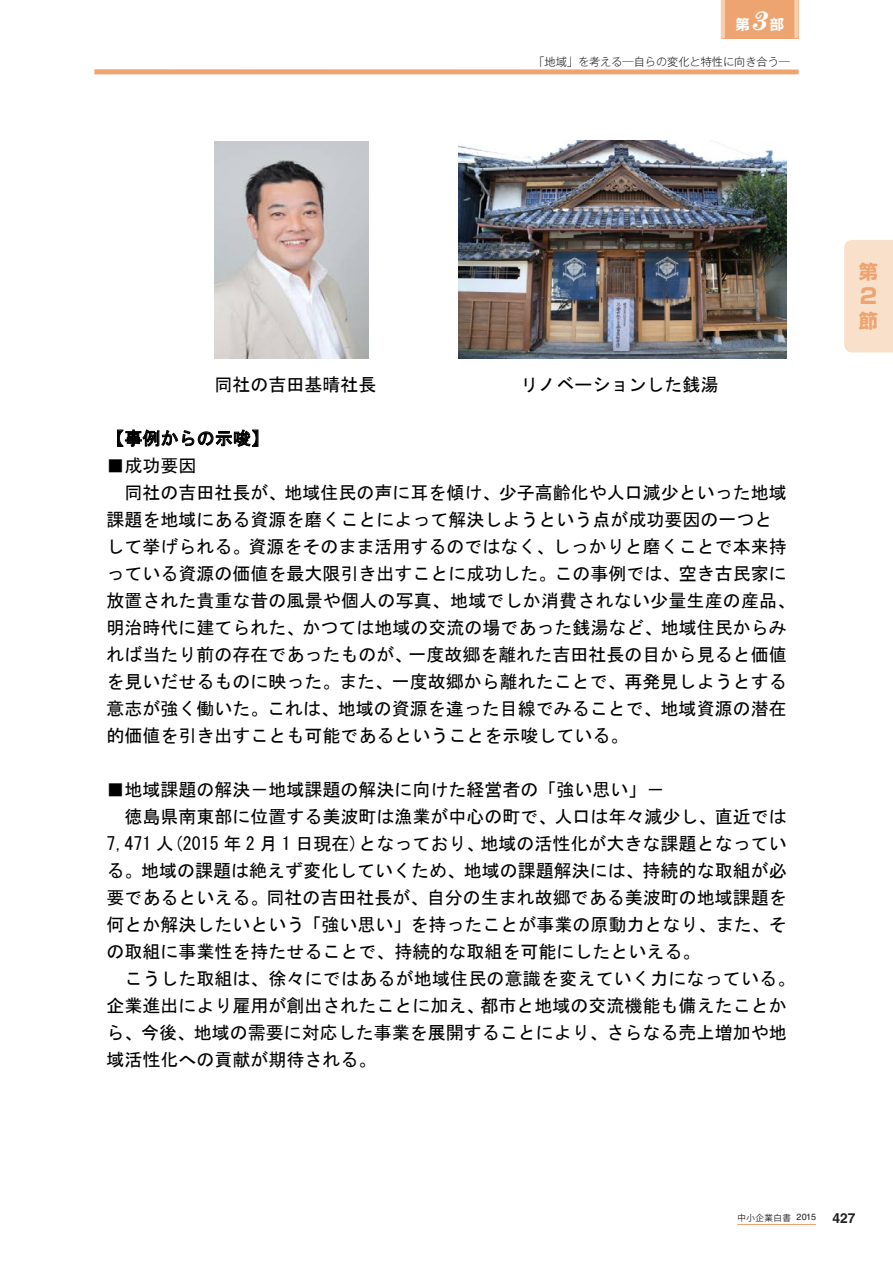
<style>
.page{position:relative;width:893px;height:1263px;background:#fff}
.page>*{position:absolute;margin:0;border:0;box-sizing:border-box;transform-origin:0 0}
.t1{font:700 21.3px "Shin Go Pro";color:#eea470}
.t2{font:700 19.2px "Shin Go Pro";color:#eea470}
.t3{font:18px "MS Gothic";color:#000}
.t4{font:14.85px "Rodin NTLG Pro B";color:#fff}
.t5{font:700 13.8px "Helvetica LT Std";color:#231f20}
.t6{font:300 11.1px "Gothic MB101 Pro";color:#231f20}
.t7{font:8.55px "Koz Go Pro";letter-spacing:.06em;color:#231f20}
.s1{font-family:"Century Std";font-weight:700;font-style:italic;font-size:26.85px}
.s2{font-family:"Helvetica LT Std";font-size:9px}
</style>
<div class="page">
<img style="left:215px;top:141px;width:154px;height:217px">
<img style="left:459px;top:140px;width:327px;height:218px">
<svg style="left:117px;top:429px;width:141px;height:18px"></svg>
<hr style="left:737px;top:1224px;width:79px;height:1px;background:#eea470">
<div style="left:721px;top:0;width:78px;height:38px;background:#eea470"></div>
<hr style="left:721px;top:0;width:4px;height:38px;background:#f7cfaf">
<div style="left:794px;top:0;width:5px;height:38px;background:#f7cfaf"></div>
<div style="left:94px;top:69px;width:705px;height:5px;background:#eea470"></div>
<div style="left:844px;top:240px;width:49px;height:112px;background:#f9e0cb"></div>
<p class="t4" style="left:735px;top:15px;width:51px">第<span class="s1">3</span>部</p>
<p class="t6" style="left:533px;top:53px;width:258px">「地域」を考える―自らの変化と特性に向き合う―</p>
<p class="t3" style="left:214px;top:375px;width:163px">同社の吉田基晴社長</p>
<p class="t3" style="left:520px;top:375px;width:199px">リノベーションした銭湯</p>
<p class="t3" style="left:106px;top:429px;width:164px">【事例からの示唆】</p>
<p class="t3" style="left:106px;top:456px;width:91px">■成功要因</p>
<p class="t3" style="left:124px;top:483px;width:664px">同社の吉田社長が、地域住民の声に耳を傾け、少子高齢化や人口減少といった地域</p>
<p class="t3" style="left:106px;top:510px;width:667px">課題を地域にある資源を磨くことによって解決しようという点が成功要因の一つと</p>
<p class="t3" style="left:106px;top:537px;width:682px">して挙げられる。資源をそのまま活用するのではなく、しっかりと磨くことで本来持</p>
<p class="t3" style="left:106px;top:564px;width:682px">っている資源の価値を最大限引き出すことに成功した。この事例では、空き古民家に</p>
<p class="t3" style="left:106px;top:591px;width:691px">放置された貴重な昔の風景や個人の写真、地域でしか消費されない少量生産の産品、</p>
<p class="t3" style="left:106px;top:618px;width:682px">明治時代に建てられた、かつては地域の交流の場であった銭湯など、地域住民からみ</p>
<p class="t3" style="left:106px;top:645px;width:682px">れば当たり前の存在であったものが、一度故郷を離れた吉田社長の目から見ると価値</p>
<p class="t3" style="left:106px;top:672px;width:682px">を見いだせるものに映った。また、一度故郷から離れたことで、再発見しようとする</p>
<p class="t3" style="left:106px;top:699px;width:682px">意志が強く働いた。これは、地域の資源を違った目線でみることで、地域資源の潜在</p>
<p class="t3" style="left:106px;top:726px;width:523px">的価値を引き出すことも可能であるということを示唆している。</p>
<p class="t3" style="left:106px;top:780px;width:559px">■地域課題の解決－地域課題の解決に向けた経営者の「強い思い」－</p>
<p class="t3" style="left:124px;top:807px;width:664px">徳島県南東部に位置する美波町は漁業が中心の町で、人口は年々減少し、直近では</p>
<p class="t3" style="left:106px;top:834px;width:682px">7,471 人(2015 年 2 月 1 日現在)となっており、地域の活性化が大きな課題となってい</p>
<p class="t3" style="left:106px;top:861px;width:682px">る。地域の課題は絶えず変化していくため、地域の課題解決には、持続的な取組が必</p>
<p class="t3" style="left:106px;top:888px;width:682px">要であるといえる。同社の吉田社長が、自分の生まれ故郷である美波町の地域課題を</p>
<p class="t3" style="left:106px;top:915px;width:682px">何とか解決したいという「強い思い」を持ったことが事業の原動力となり、また、そ</p>
<p class="t3" style="left:106px;top:942px;width:595px">の取組に事業性を持たせることで、持続的な取組を可能にしたといえる。</p>
<p class="t3" style="left:124px;top:969px;width:673px">こうした取組は、徐々にではあるが地域住民の意識を変えていく力になっている。</p>
<p class="t3" style="left:106px;top:996px;width:682px">企業進出により雇用が創出されたことに加え、都市と地域の交流機能も備えたことか</p>
<p class="t3" style="left:106px;top:1023px;width:682px">ら、今後、地域の需要に対応した事業を展開することにより、さらなる売上増加や地</p>
<p class="t3" style="left:106px;top:1050px;width:271px">域活性化への貢献が期待される。</p>
<p class="t2" style="left:859px;top:257px;width:20px">第</p>
<p class="t1" style="left:860px;top:279px;width:18px">2</p>
<p class="t2" style="left:859px;top:305px;width:20px">節</p>
<p class="t7" style="left:737px;top:1212px;width:80px">中小企業白書 <span class="s2">2015</span></p>
<p class="t5" style="left:832px;top:1209px;width:25px">427</p>
</div>
